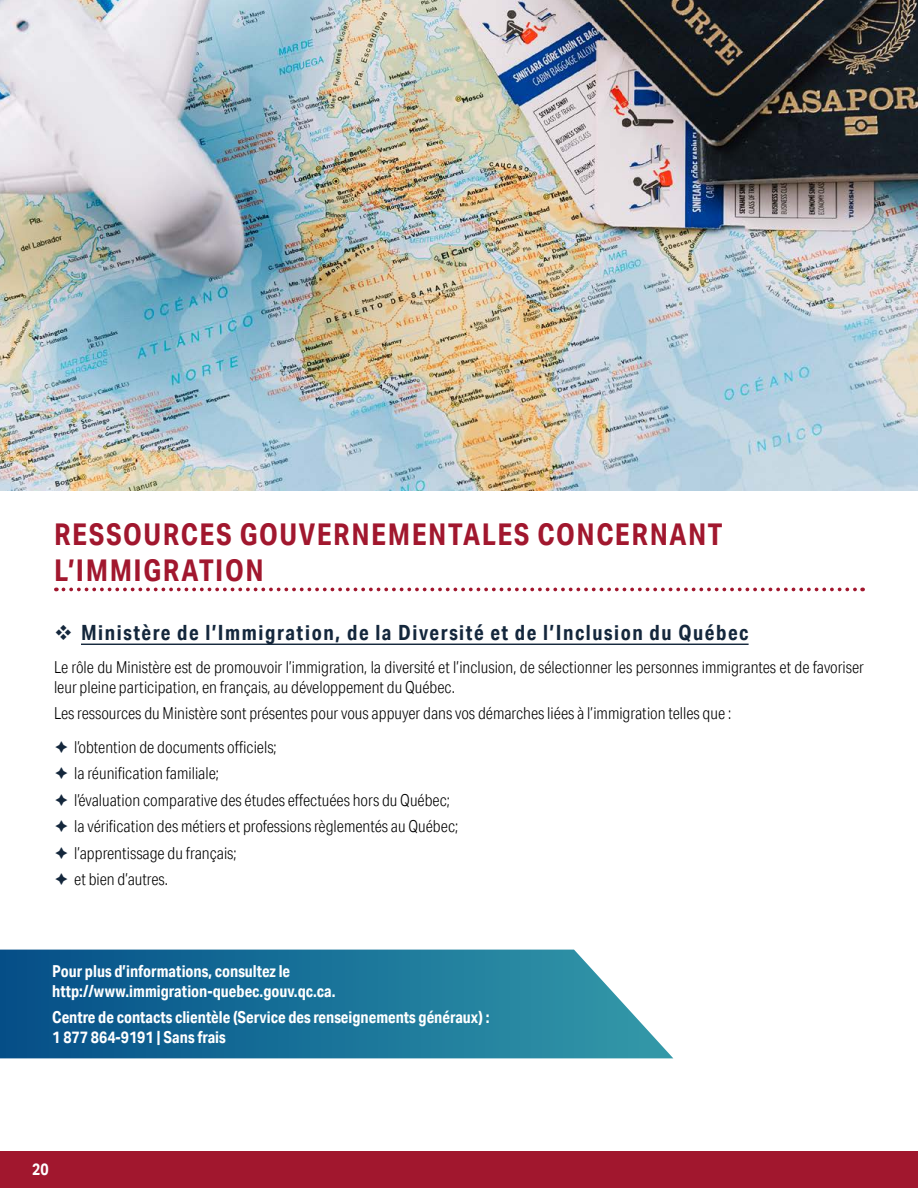
<style>
.page{position:relative;width:918px;height:1188px;background:#fff}
.page>*{position:absolute;margin:0;border:0;box-sizing:border-box;transform-origin:0 0}
.t1{font:700 30px/36px "Aktiv Grotesk Cd";letter-spacing:.05em;color:#a1172e}
.t2{font:700 21px "Aktiv Grotesk Cd";letter-spacing:.075em;color:#14273c}
.t3{font:300 16.5px/26.5px "Aktiv Grotesk Cd";color:#000}
.t4{font:700 16.5px/19.8px "Aktiv Grotesk Cd";color:#fff}
</style>
<div class="page">
<div style="left:0;top:1151px;width:918px;height:37px;background:#a1172e"></div>
<svg style="left:63px;top:588px;width:800px;height:3px"></svg>
<hr style="left:81px;top:644px;width:668px;height:1px;background:#14273c">
<img style="left:0;top:0;width:918px;height:490px">
<svg style="left:0;top:950px;width:673px;height:108px;background:#2a7b9f"></svg>
<h1 class="t1" style="left:54px;top:516px;width:670px">RESSOURCES GOUVERNEMENTALES CONCERNANT<br>L’IMMIGRATION</h1>
<p class="t2" style="left:81px;top:619px;width:669px">Ministère de l’Immigration, de la Diversité et de l’Inclusion du Québec</p>
<p class="t3" style="left:54px;top:657px;width:812px;line-height:19.8px">Le rôle du Ministère est de promouvoir l’immigration, la diversité et l’inclusion, de sélectionner les personnes immigrantes et de favoriser leur pleine participation, en français, au développement du Québec.</p>
<p class="t3" style="left:74px;top:697px;width:658px;line-height:33.3px;text-indent:-20px">Les ressources du Ministère sont présentes pour vous appuyer dans vos démarches liées à l’immigration telles que : l’obtention de documents officiels;</p>
<p class="t3" style="left:74px;top:760px;width:386px">la réunification familiale;<br>l’évaluation comparative des études effectuées hors du Québec; la vérification des métiers et professions règlementés au Québec; l’apprentissage du français;<br>et bien d’autres.</p>
<p class="t4" style="left:52px;top:961px;width:285px">Pour plus d’informations, consultez le http://www.immigration-quebec.gouv.qc.ca.</p>
<p class="t4" style="left:52px;top:1007px;width:439px">Centre de contacts clientèle (Service des renseignements généraux) :<br>1 877 864-9191 | Sans frais</p>
<p class="t4" style="left:32px;top:1159px;width:18px">20</p>
</div>
